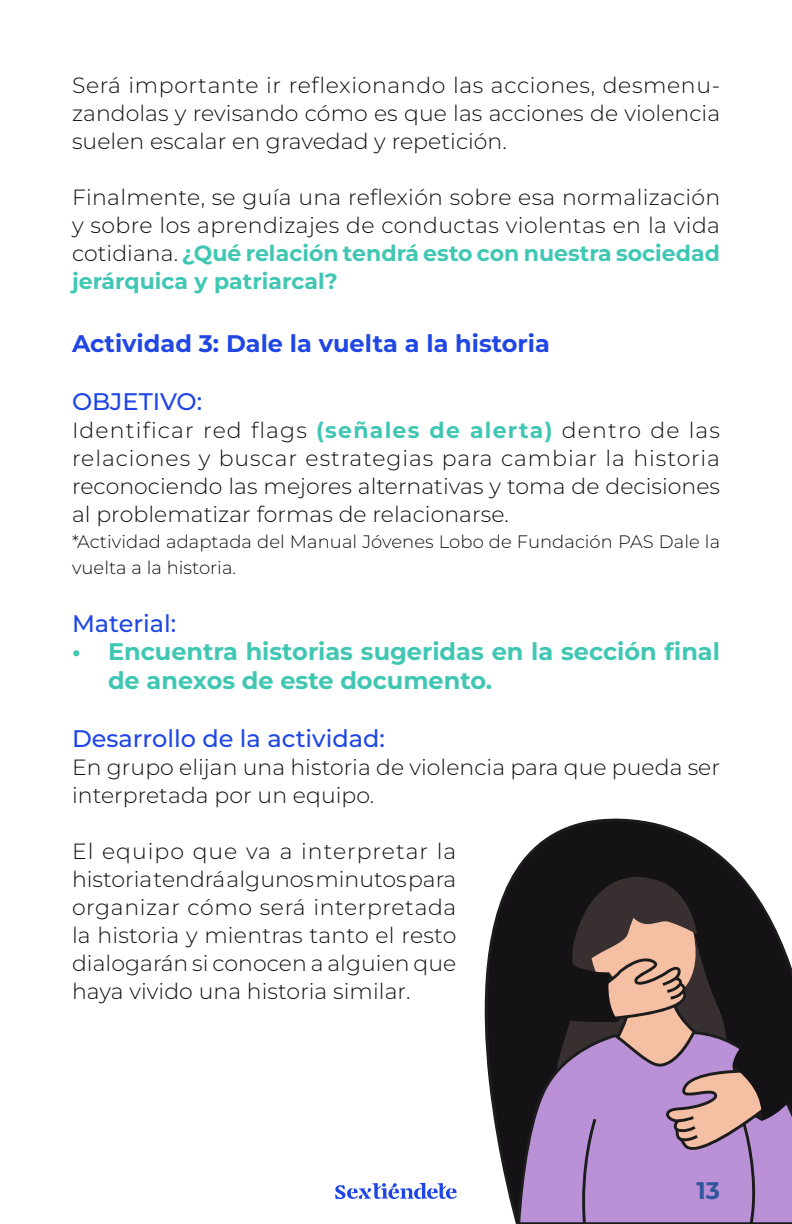
<style>
.page{position:relative;width:792px;height:1224px;background:#fff}
.page>*{position:absolute;margin:0;border:0;box-sizing:border-box;transform-origin:0 0}
.t1{font:700 24px/28.8px "Montserrat";color:#40c7b3}
.t2{font:500 24px "Montserrat";color:#2047e3}
.t3{font:700 24px "Montserrat";color:#2047e3}
.t4{font:700 24px "Montserrat";color:#33559d}
.t5{font:300 22px/28px "Montserrat";letter-spacing:.005em;color:#121112;text-align:justify}
.t6{font:300 18px/26px "Montserrat";letter-spacing:.005em;color:#121112}
.s1{font-weight:700;color:#40c7b3}
</style>
<div class="page">
<svg style="left:484px;top:818px;width:246px;height:406px;fill:#141214"></svg>
<svg style="left:517px;top:1031px;width:16px;height:193px;background:#3b3041"></svg>
<svg style="left:533px;top:864px;width:259px;height:360px;background:#7c637a"></svg>
<svg style="left:335px;top:1183px;width:122px;height:16px"></svg>
<p class="t5" style="left:72px;top:71px;width:650px">Será importante ir reflexionando las acciones, desmenu&shy;zandolas y revisando cómo es que las acciones de violencia suelen escalar en gravedad y repetición.</p>
<p class="t5" style="left:72px;top:183px;width:650px">Finalmente, se guía una reflexión sobre esa normalización y sobre los aprendizajes de conductas violentas en la vida cotidiana. <span class="s1">¿Qué relación tendrá esto con nuestra sociedad jerárquica y patriarcal?</span></p>
<p class="t3" style="left:72px;top:327px;width:479px">Actividad 3: Dale la vuelta a la historia</p>
<p class="t2" style="left:72px;top:385px;width:132px">OBJETIVO:</p>
<p class="t5" style="left:72px;top:415px;width:650px">Identificar red flags <span class="s1">(señales de alerta)</span> dentro de las relaciones y buscar estrategias para cambiar la historia reconociendo las mejores alternativas y toma de decisiones al problematizar formas de relacionarse.</p>
<p class="t6" style="left:72px;top:528px;width:650px">*Actividad adaptada del Manual Jóvenes Lobo de Fundación PAS Dale la vuelta a la historia.</p>
<p class="t2" style="left:72px;top:606px;width:106px">Material:</p>
<p class="t1" style="left:108px;top:636px;width:614px;text-indent:-36px">• Encuentra historias sugeridas en la sección final de anexos de este documento.</p>
<p class="t2" style="left:72px;top:721px;width:314px">Desarrollo de la actividad:</p>
<p class="t5" style="left:72px;top:752px;width:650px">En grupo elijan una historia de violencia para que pueda ser interpretada por un equipo.</p>
<p class="t5" style="left:72px;top:836px;width:386px">El equipo que va a interpretar la historia tendrá algunos minutos para organizar cómo será interpretada la historia y mientras tanto el resto dialogarán si conocen a alguien que haya vivido una historia similar.</p>
<p class="t4" style="left:696px;top:1174px;width:25px">13</p>
</div>
